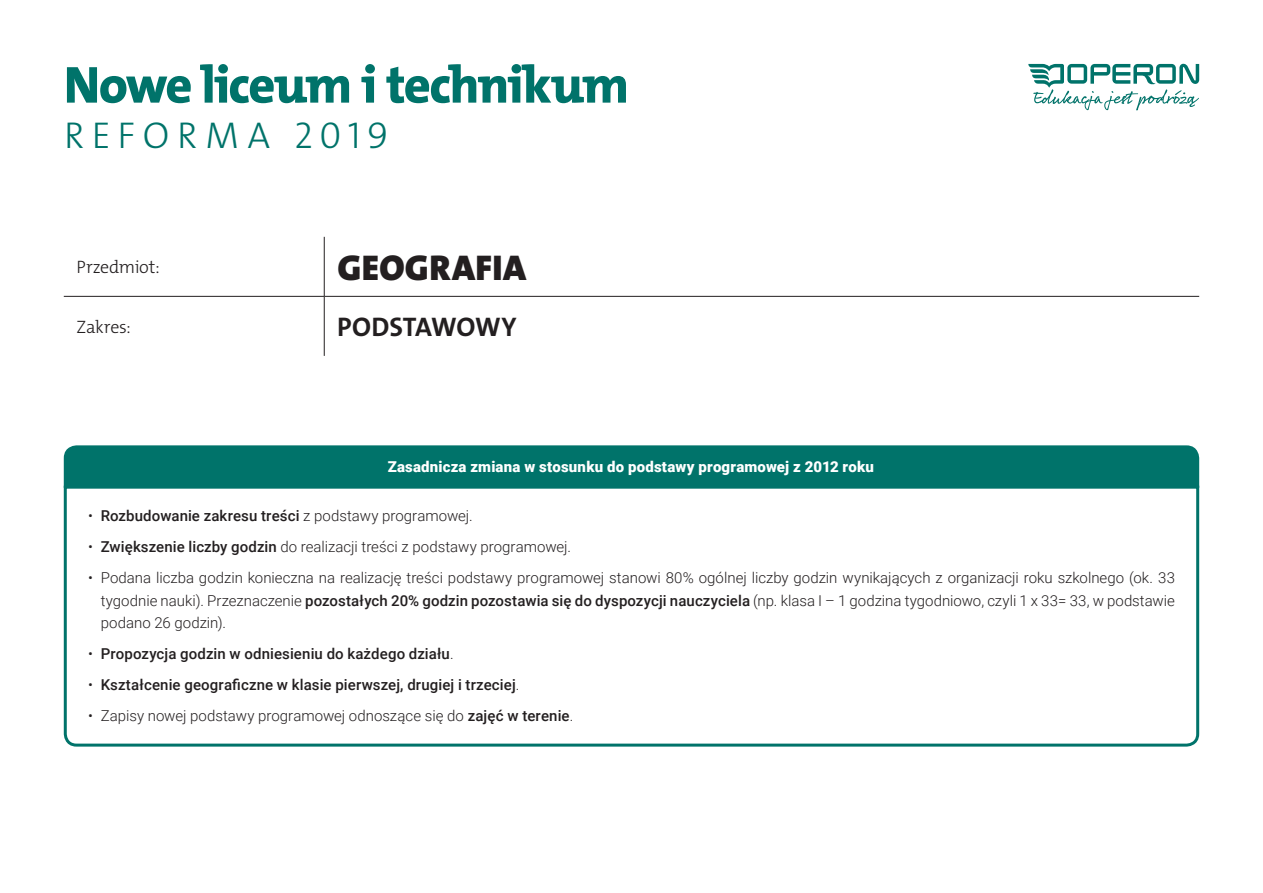
<style>
.page{position:relative;width:1263px;height:893px;background:#fff}
.page>*{position:absolute;margin:0;border:0;box-sizing:border-box;transform-origin:0 0}
.t1{font:800 52.5px "The Mix Os F";letter-spacing:-.035em;color:#00736a}
.t2{font:300 37.5px "The Mix Os F";letter-spacing:.195em;color:#00736a}
.t3{font:900 36px "The Mix Os F";letter-spacing:.015em;color:#231f20}
.t4{font:700 27px "The Mix Os F";letter-spacing:-.005em;color:#231f20}
.t5{font:300 18px "The Mix Os F";letter-spacing:-.015em;color:#231f20}
.t6{font:300 15px/22.5px "Roboto";color:#231f20;text-align:justify}
.t7{font:500 15px "Roboto";letter-spacing:.005em;color:#231f20}
.t8{font:900 15px "Roboto";letter-spacing:.015em;color:#fff}
.s1{font-weight:300}
.s2{font-weight:500}
</style>
<div class="page">
<svg style="left:1028px;top:64px;width:171px;height:46px"></svg>
<svg style="left:63px;top:484px;width:1137px;height:263px"></svg>
<div style="left:64px;top:445px;width:1135px;height:43px;background:#00736a"></div>
<hr style="left:324px;top:237px;width:1px;height:59px;background:#231f20">
<hr style="left:64px;top:296px;width:260px;height:1px;background:#231f20">
<hr style="left:324px;top:296px;width:875px;height:1px;background:#231f20">
<hr style="left:324px;top:297px;width:1px;height:59px;background:#231f20">
<p class="t1" style="left:64px;top:51px;width:567px">Nowe liceum i technikum</p>
<p class="t2" style="left:64px;top:111px;width:326px">REFORMA 2019</p>
<p class="t5" style="left:77px;top:256px;width:85px">Przedmiot:</p>
<p class="t3" style="left:337px;top:245px;width:190px">GEOGRAFIA</p>
<p class="t5" style="left:77px;top:315px;width:56px">Zakres:</p>
<p class="t4" style="left:337px;top:310px;width:181px">PODSTAWOWY</p>
<p class="t8" style="left:388px;top:456px;width:488px">Zasadnicza zmiana w stosunku do podstawy programowej z 2012 roku</p>
<p class="t7" style="left:88px;top:505px;width:386px"><span class="s1">•</span> Rozbudowanie zakresu treści <span class="s1">z podstawy programowej.</span></p>
<p class="t6" style="left:88px;top:535px;width:485px">• <span class="s2">Zwiększenie liczby godzin</span> do realizacji treści z podstawy programowej.</p>
<p class="t6" style="left:101px;top:566px;width:1076px;text-indent:-13px">• Podana liczba godzin konieczna na realizację treści podstawy programowej stanowi 80% ogólnej liczby godzin wynikających z organizacji roku szkolnego (ok. 33 tygodnie nauki). Przeznaczenie <span class="s2">pozostałych 20% godzin pozostawia się do dyspozycji nauczyciela</span> (np. klasa I – 1 godzina tygodniowo, czyli 1 x 33= 33, w podstawie podano 26 godzin).</p>
<p class="t7" style="left:88px;top:643px;width:367px"><span class="s1">•</span> Propozycja godzin w odniesieniu do każdego działu<span class="s1">.</span></p>
<p class="t7" style="left:88px;top:674px;width:433px"><span class="s1">•</span> Kształcenie geograficzne w klasie pierwszej, drugiej i trzeciej<span class="s1">.</span></p>
<p class="t6" style="left:88px;top:704px;width:487px">• Zapisy nowej podstawy programowej odnoszące się do <span class="s2">zajęć w terenie</span>.</p>
</div>
